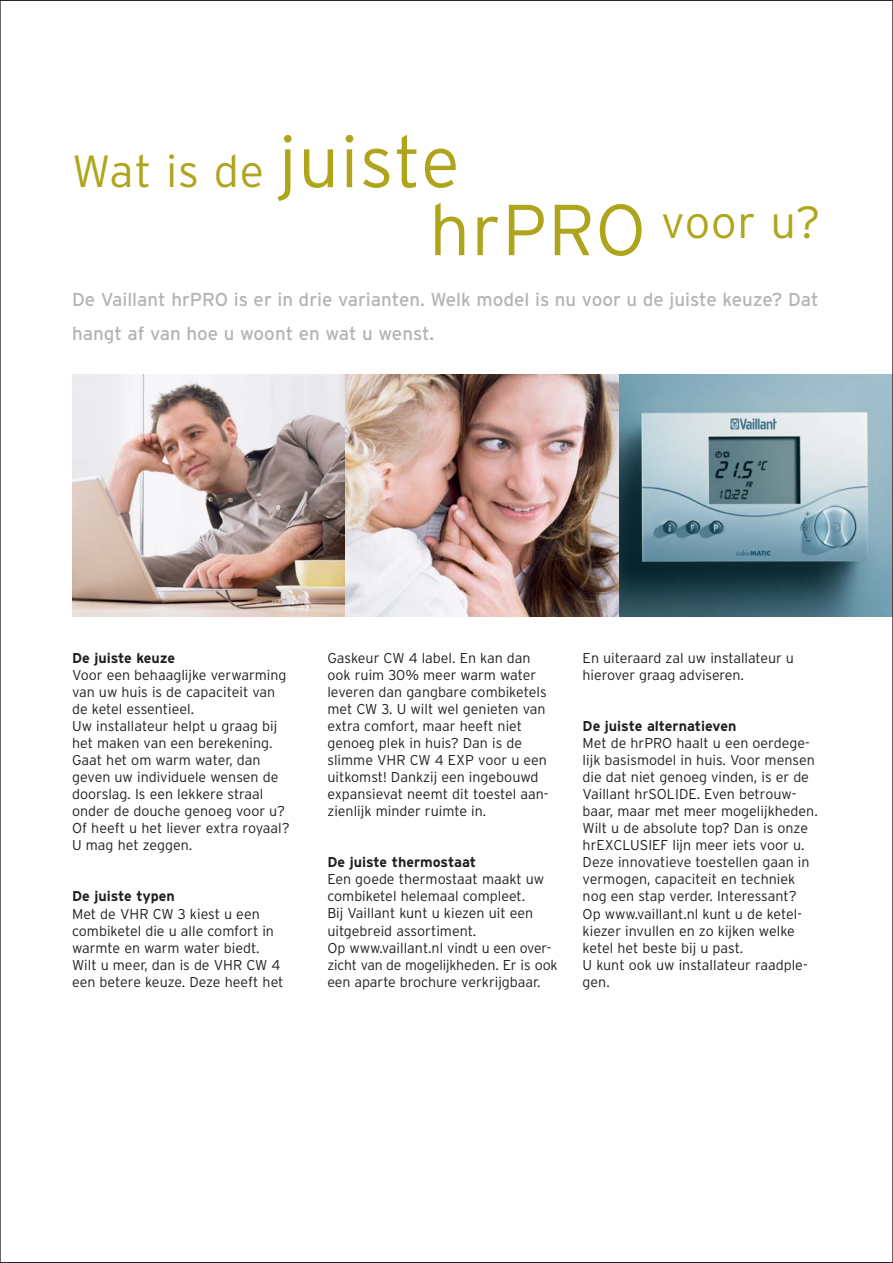
<style>
.page{position:relative;width:893px;height:1263px;background:#fff}
.page>*{position:absolute;margin:0;border:0;box-sizing:border-box;transform-origin:0 0}
.t1{font:300 45px/51px "Interstate";letter-spacing:.02em;color:#afa51d}
.t2{font:18.75px/34px "Interstate";color:#b2b4b6}
.t3{font:300 14.25px/17px "Interstate";color:#231f20}
.t4{font:700 14.25px "Interstate";color:#231f20}
.s1{font-size:72px}
</style>
<div class="page">
<img style="left:72px;top:374px;width:274px;height:243px">
<img style="left:346px;top:374px;width:273px;height:243px">
<svg style="left:619px;top:374px;width:271px;height:243px;background:#7a98a3"></svg>
<h1 class="t1" style="left:429px;top:150px;width:393px;text-indent:-357px">Wat is de <span class="s1">juiste<br>hrPRO</span> voor u?</h1>
<h2 class="t2" style="left:72px;top:284px;width:748px">De Vaillant hrPRO is er in drie varianten. Welk model is nu voor u de juiste keuze? Dat hangt af van hoe u woont en wat u wenst.</h2>
<p class="t4" style="left:72px;top:653px;width:105px">De juiste keuze</p>
<p class="t3" style="left:72px;top:668px;width:219px">Voor een behaaglijke verwarming van uw huis is de capaciteit van de ketel essentieel.<br>Uw installateur helpt u graag bij het maken van een berekening.<br>Gaat het om warm water, dan geven uw individuele wensen de doorslag. Is een lekkere straal onder de douche genoeg voor u?<br>Of heeft u het liever extra royaal?<br>U mag het zeggen.</p>
<p class="t4" style="left:72px;top:891px;width:104px">De juiste typen</p>
<p class="t3" style="left:72px;top:906px;width:213px">Met de VHR CW 3 kiest u een combiketel die u alle comfort in warmte en warm water biedt.<br>Wilt u meer, dan is de VHR CW 4 een betere keuze. Deze heeft het</p>
<p class="t3" style="left:327px;top:651px;width:223px">Gaskeur CW 4 label. En kan dan ook ruim 30% meer warm water leveren dan gangbare combiketels met CW 3. U wilt wel genieten van extra comfort, maar heeft niet genoeg plek in huis? Dan is de slimme VHR CW 4 EXP voor u een uitkomst! Dankzij een ingebouwd expansievat neemt dit toestel aan&shy;zienlijk minder ruimte in.</p>
<p class="t4" style="left:327px;top:857px;width:150px">De juiste thermostaat</p>
<p class="t3" style="left:327px;top:872px;width:232px">Een goede thermostaat maakt uw combiketel helemaal compleet.<br>Bij Vaillant kunt u kiezen uit een uitgebreid assortiment.<br>Op www.vaillant.nl vindt u een over&shy;zicht van de mogelijkheden. Er is ook een aparte brochure verkrijgbaar.</p>
<p class="t3" style="left:582px;top:651px;width:213px">En uiteraard zal uw installateur u hierover graag adviseren.</p>
<p class="t4" style="left:582px;top:721px;width:155px">De juiste alternatieven</p>
<p class="t3" style="left:582px;top:736px;width:237px">Met de hrPRO haalt u een oerdege&shy;lijk basismodel in huis. Voor mensen die dat niet genoeg vinden, is er de<br>Vaillant hrSOLIDE. Even betrouw&shy;baar, maar met meer mogelijkheden.<br>Wilt u de absolute top? Dan is onze hrEXCLUSIEF lijn meer iets voor u.<br>Deze innovatieve toestellen gaan in vermogen, capaciteit en techniek nog een stap verder. Interessant?<br>Op www.vaillant.nl kunt u de ketel&shy;kiezer invullen en zo kijken welke ketel het beste bij u past.<br>U kunt ook uw installateur raadple&shy;gen.</p>
</div>
